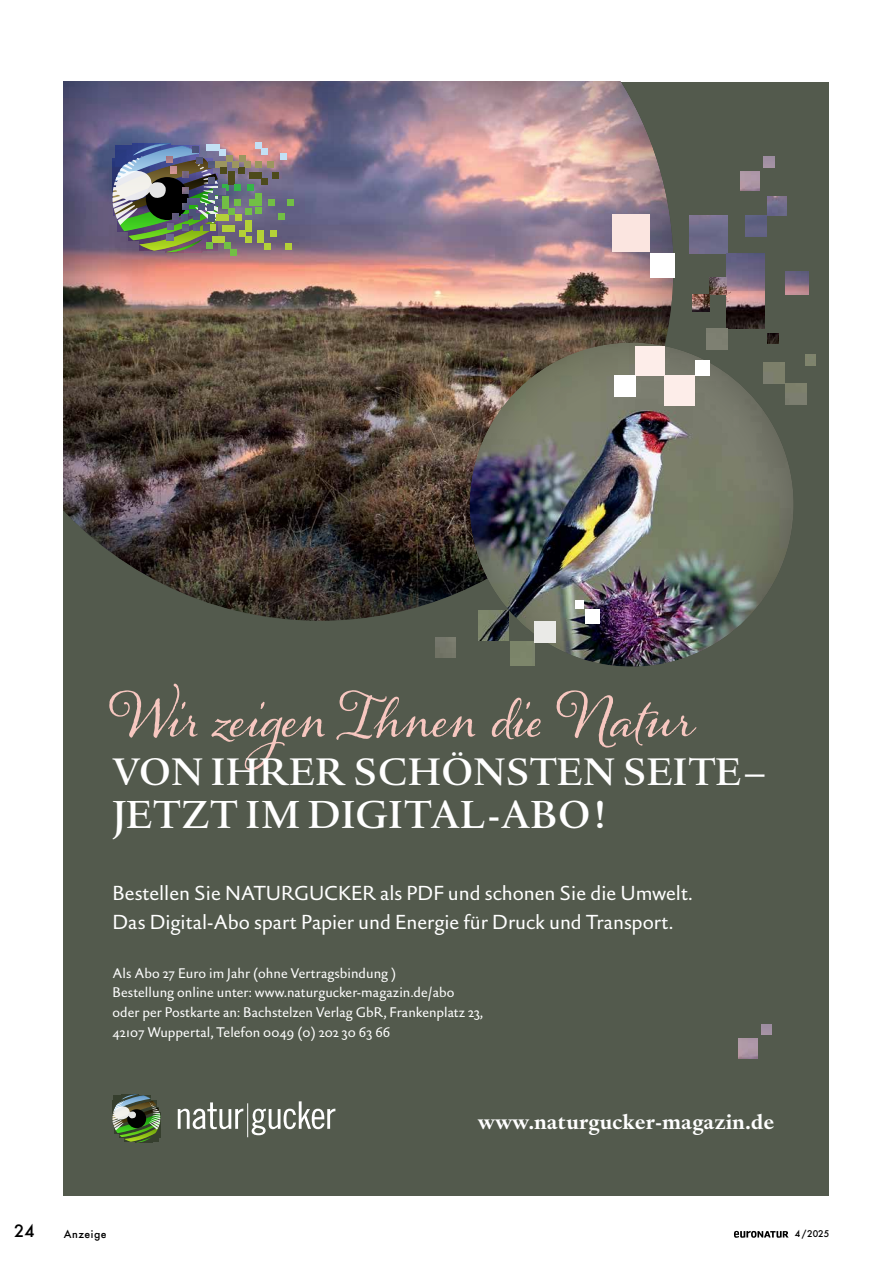
<style>
.page{position:relative;width:893px;height:1263px;background:#fff}
.page>*{position:absolute;margin:0;border:0;box-sizing:border-box;transform-origin:0 0}
.t1{font:55.65px "Alana MF";color:#f7c7c0}
.t2{font:500 39.6px "Haarlemmer MT Std";color:#fff}
.t3{font:500 38.85px "Haarlemmer MT Std";color:#fff}
.t4{font:21px/28.8px "DTL Haarlemmer SD Sans";color:#fff}
.t5{font:700 21px "Haarlemmer MT Std";color:#fff}
.t6{font:500 16.5px "Futura";color:#000}
.t7{font:14.4px/19.6px "DTL Haarlemmer SD Sans";letter-spacing:.005em;color:#fff}
.t8{font:500 10.5px "Futura";letter-spacing:.05em;color:#000}
.t9{font:500 9px "Futura";color:#000}
</style>
<div class="page">
<svg style="left:734px;top:1231px;width:55px;height:7px"></svg>
<div style="left:64px;top:82px;width:765px;height:1113px;background:#535a4d"></div>
<img style="left:112px;top:1094px;width:48px;height:49px">
<svg style="left:178px;top:1102px;width:65px;height:27px"></svg>
<svg style="left:252px;top:1101px;width:83px;height:34px"></svg>
<hr style="left:247px;top:1103px;width:1px;height:34px;background:#fff">
<div style="left:64px;top:82px;width:610px;height:539px;background:#000;opacity:.45"></div>
<div style="left:469px;top:342px;width:325px;height:325px;background:#000;opacity:.26"></div>
<div style="left:650px;top:253px;width:25px;height:24px;background:#fff"></div>
<img style="left:689px;top:215px;width:38px;height:38px">
<img style="left:727px;top:253px;width:37px;height:38px">
<svg style="left:727px;top:291px;width:37px;height:38px"></svg>
<div style="left:612px;top:214px;width:38px;height:38px;background:#fbe5e0"></div>
<div style="left:636px;top:346px;width:29px;height:29px;background:#fdede9"></div>
<div style="left:664px;top:376px;width:31px;height:30px;background:#fdede9"></div>
<img style="left:479px;top:610px;width:30px;height:30px">
<img style="left:510px;top:642px;width:24px;height:24px">
<img style="left:436px;top:638px;width:19px;height:19px">
<div style="left:696px;top:361px;width:14px;height:15px;background:#fff"></div>
<div style="left:614px;top:375px;width:21px;height:21px;background:#fff"></div>
<div style="left:534px;top:621px;width:22px;height:21px;background:#eaeae7"></div>
<div style="left:585px;top:609px;width:14px;height:15px;background:#fff"></div>
<div style="left:575px;top:600px;width:9px;height:9px;background:#fff"></div>
<img style="left:785px;top:383px;width:21px;height:21px">
<img style="left:764px;top:362px;width:21px;height:21px">
<img style="left:706px;top:329px;width:21px;height:21px">
<svg style="left:768px;top:333px;width:10px;height:11px"></svg>
<svg style="left:764px;top:156px;width:10px;height:11px"></svg>
<svg style="left:805px;top:355px;width:11px;height:10px"></svg>
<img style="left:746px;top:216px;width:21px;height:21px">
<img style="left:767px;top:197px;width:20px;height:19px">
<img style="left:741px;top:171px;width:19px;height:20px">
<img style="left:785px;top:272px;width:23px;height:22px">
<img style="left:692px;top:294px;width:17px;height:17px">
<img style="left:709px;top:277px;width:17px;height:17px">
<svg style="left:761px;top:1024px;width:11px;height:10px"></svg>
<img style="left:738px;top:1039px;width:19px;height:19px">
<svg style="left:286px;top:243px;width:6px;height:6px"></svg>
<div style="left:278px;top:213px;width:7px;height:6px;background:#72bf45"></div>
<div style="left:288px;top:199px;width:6px;height:7px;background:#72bf45"></div>
<div style="left:255px;top:142px;width:6px;height:7px;background:#c3e0f5"></div>
<div style="left:280px;top:154px;width:7px;height:6px;background:#c3e0f5"></div>
<img style="left:112px;top:143px;width:166px;height:112px">
<h1 class="t1" style="left:112px;top:685px;width:585px">Wir zeigen Ihnen die Natur</h1>
<h3 class="t3" style="left:112px;top:748px;width:654px">VON IHRER SCHÖNSTEN SEITE–</h3>
<h2 class="t2" style="left:112px;top:791px;width:495px">JETZT IM DIGITAL-ABO!</h2>
<h3 class="t4" style="left:112px;top:879px;width:582px">Bestellen Sie NATURGUCKER als PDF und schonen Sie die Umwelt.<br>Das Digital-Abo spart Papier und Energie für Druck und Transport.</h3>
<p class="t7" style="left:112px;top:963px;width:372px">Als Abo 27 Euro im Jahr (ohne Vertragsbindung )<br>Bestellung online unter: www.naturgucker-magazin.de/abo oder per Postkarte an: Bachstelzen Verlag GbR, Frankenplatz 23, 42107 Wuppertal, Telefon 0049 (0) 202 30 63 66</p>
<h3 class="t5" style="left:478px;top:1108px;width:298px">www.naturgucker-magazin.de</h3>
<p class="t6" style="left:14px;top:1220px;width:22px">24</p>
<p class="t9" style="left:795px;top:1228px;width:36px">4 /2025</p>
<p class="t8" style="left:64px;top:1226px;width:44px">Anzeige</p>
</div>
